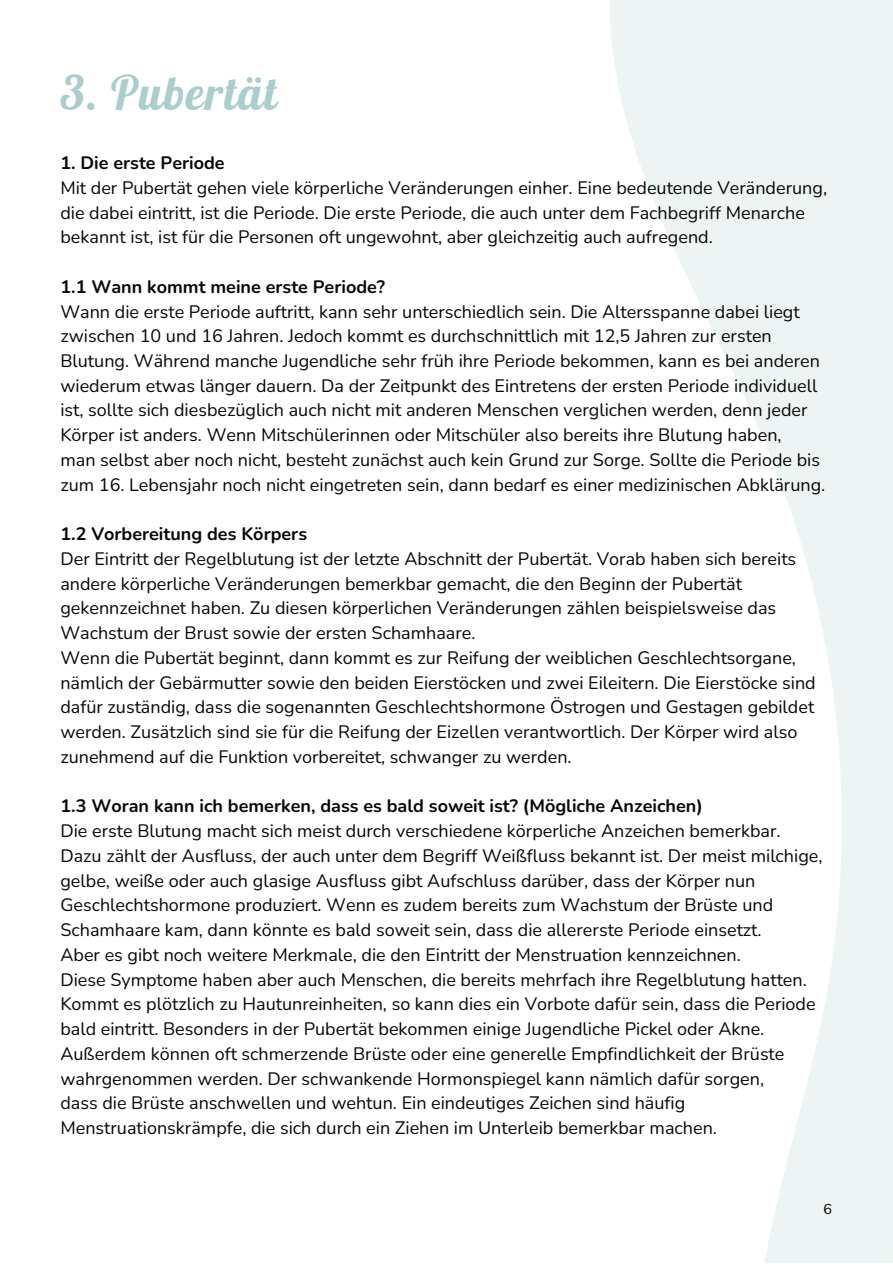
<style>
.page{position:relative;width:893px;height:1264px;background:#fff}
.page>*{position:absolute;margin:0;border:0;box-sizing:border-box;transform-origin:0 0}
.t1{font:46.65px "Lobster";letter-spacing:.03em;color:#aacdcd}
.t2{font:18px/24.8px "Nunito";color:#080704}
.t3{font:700 18px "Nunito";color:#080704}
.t4{font:14.4px "Nunito";color:#080704}
</style>
<div class="page">
<svg style="left:610px;top:0;width:282px;height:1262px"></svg>
<h1 class="t1" style="left:60px;top:63px;width:218px">3. Pubertät</h1>
<p class="t3" style="left:60px;top:150px;width:166px">1. Die erste Periode</p>
<p class="t2" style="left:60px;top:174px;width:768px">Mit der Pubertät gehen viele körperliche Veränderungen einher. Eine bedeutende Veränderung, die dabei eintritt, ist die Periode. Die erste Periode, die auch unter dem Fachbegriff Menarche bekannt ist, ist für die Personen oft ungewohnt, aber gleichzeitig auch aufregend.</p>
<p class="t3" style="left:60px;top:274px;width:326px">1.1 Wann kommt meine erste Periode?</p>
<p class="t2" style="left:60px;top:298px;width:766px">Wann die erste Periode auftritt, kann sehr unterschiedlich sein. Die Altersspanne dabei liegt zwischen 10 und 16 Jahren. Jedoch kommt es durchschnittlich mit 12,5 Jahren zur ersten Blutung. Während manche Jugendliche sehr früh ihre Periode bekommen, kann es bei anderen wiederum etwas länger dauern. Da der Zeitpunkt des Eintretens der ersten Periode individuell ist, sollte sich diesbezüglich auch nicht mit anderen Menschen verglichen werden, denn jeder Körper ist anders. Wenn Mitschülerinnen oder Mitschüler also bereits ihre Blutung haben,<br>man selbst aber noch nicht, besteht zunächst auch kein Grund zur Sorge. Sollte die Periode bis zum 16. Lebensjahr noch nicht eingetreten sein, dann bedarf es einer medizinischen Abklärung.</p>
<p class="t3" style="left:60px;top:521px;width:248px">1.2 Vorbereitung des Körpers</p>
<p class="t2" style="left:60px;top:545px;width:756px">Der Eintritt der Regelblutung ist der letzte Abschnitt der Pubertät. Vorab haben sich bereits andere körperliche Veränderungen bemerkbar gemacht, die den Beginn der Pubertät gekennzeichnet haben. Zu diesen körperlichen Veränderungen zählen beispielsweise das Wachstum der Brust sowie der ersten Schamhaare.<br>Wenn die Pubertät beginnt, dann kommt es zur Reifung der weiblichen Geschlechtsorgane, nämlich der Gebärmutter sowie den beiden Eierstöcken und zwei Eileitern. Die Eierstöcke sind dafür zuständig, dass die sogenannten Geschlechtshormone Östrogen und Gestagen gebildet werden. Zusätzlich sind sie für die Reifung der Eizellen verantwortlich. Der Körper wird also zunehmend auf die Funktion vorbereitet, schwanger zu werden.</p>
<p class="t3" style="left:60px;top:793px;width:643px">1.3 Woran kann ich bemerken, dass es bald soweit ist? (Mögliche Anzeichen)</p>
<p class="t2" style="left:60px;top:817px;width:763px">Die erste Blutung macht sich meist durch verschiedene körperliche Anzeichen bemerkbar.<br>Dazu zählt der Ausfluss, der auch unter dem Begriff Weißfluss bekannt ist. Der meist milchige, gelbe, weiße oder auch glasige Ausfluss gibt Aufschluss darüber, dass der Körper nun Geschlechtshormone produziert. Wenn es zudem bereits zum Wachstum der Brüste und Schamhaare kam, dann könnte es bald soweit sein, dass die allererste Periode einsetzt.<br>Aber es gibt noch weitere Merkmale, die den Eintritt der Menstruation kennzeichnen.<br>Diese Symptome haben aber auch Menschen, die bereits mehrfach ihre Regelblutung hatten.<br>Kommt es plötzlich zu Hautunreinheiten, so kann dies ein Vorbote dafür sein, dass die Periode bald eintritt. Besonders in der Pubertät bekommen einige Jugendliche Pickel oder Akne.<br>Außerdem können oft schmerzende Brüste oder eine generelle Empfindlichkeit der Brüste wahrgenommen werden. Der schwankende Hormonspiegel kann nämlich dafür sorgen,<br>dass die Brüste anschwellen und wehtun. Ein eindeutiges Zeichen sind häufig Menstruationskrämpfe, die sich durch ein Ziehen im Unterleib bemerkbar machen.</p>
<p class="t4" style="left:823px;top:1198px;width:10px">6</p>
</div>
